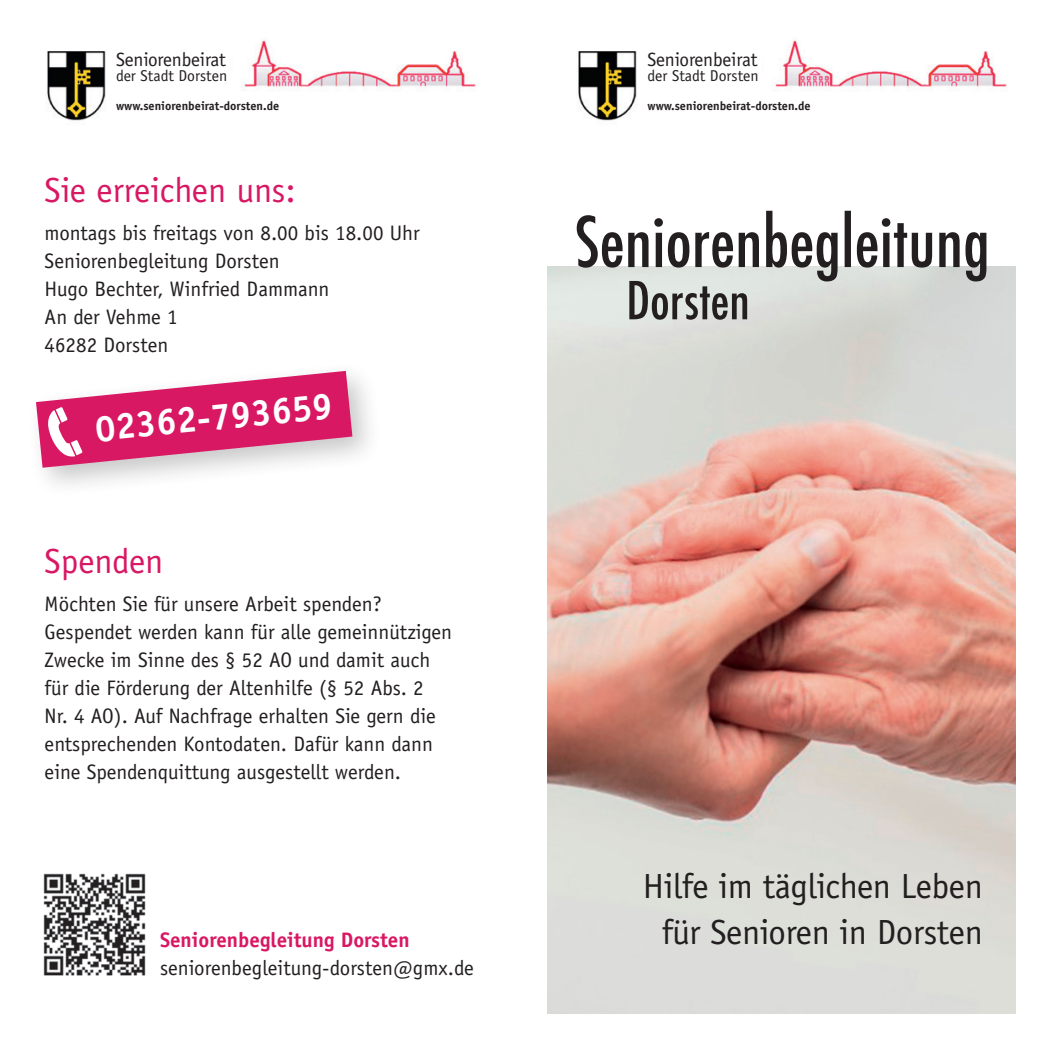
<style>
.page{position:relative;width:1042px;height:1042px;background:#fff}
.page>*{position:absolute;margin:0;border:0;box-sizing:border-box;transform-origin:0 0}
.t1{font:700 36.75px "Officina Sans";color:#fff}
.t2{font:35px/45.5px "Officina Sans";letter-spacing:-.01em;color:#231f20;text-align:center}
.t3{font:35px "Officina Sans";color:#d91864}
.t4{font:21px/28px "Officina Sans";color:#231f20}
.t5{font:700 21px "Officina Sans";color:#d91864}
.t6{font:19.25px "Officina Sans";letter-spacing:-.01em;color:#231f20}
.t7{font:15.75px "Officina Sans";color:#231f20}
.t8{font:700 12.25px "Officina Sans";color:#231f20}
</style>
<div class="page">
<img style="left:547px;top:266px;width:468px;height:747px">
<img style="left:578px;top:40px;width:429px;height:81px">
<svg style="left:577px;top:211px;width:409px;height:109px"></svg>
<div style="left:25px;top:360px;width:358px;height:138px;background:#231f20;opacity:.25"></div>
<svg style="left:36px;top:371px;width:316px;height:97px"></svg>
<img style="left:47px;top:40px;width:429px;height:81px">
<img style="left:43px;top:873px;width:103px;height:102px">
<div style="left:643px;top:41px;width:117px;height:55px;background:#fff"></div>
<div style="left:112px;top:41px;width:117px;height:55px;background:#fff"></div>
<p class="t6" style="left:116px;top:48px;width:111px">Seniorenbeirat</p>
<p class="t7" style="left:116px;top:67px;width:113px">der Stadt Dorsten</p>
<p class="t8" style="left:116px;top:98px;width:165px">www.seniorenbeirat-dorsten.de</p>
<p class="t8" style="left:647px;top:98px;width:165px">www.seniorenbeirat-dorsten.de</p>
<p class="t6" style="left:647px;top:48px;width:111px">Seniorenbeirat</p>
<p class="t7" style="left:647px;top:67px;width:113px">der Stadt Dorsten</p>
<h2 class="t3" style="left:45px;top:170px;width:253px">Sie erreichen uns:</h2>
<p class="t4" style="left:45px;top:219px;width:376px">montags bis freitags von 8.00 bis 18.00 Uhr<br>Seniorenbegleitung Dorsten<br>Hugo Bechter, Winfried Dammann<br>An der Vehme 1<br>46282 Dorsten</p>
<h1 class="t1" style="left:93px;top:407px;width:240px;rotate:-6deg">02362-793659</h1>
<h2 class="t3" style="left:45px;top:541px;width:120px">Spenden</h2>
<p class="t4" style="left:45px;top:590px;width:409px">Möchten Sie für unsere Arbeit spenden?<br>Gespendet werden kann für alle gemeinnützigen Zwecke im Sinne des § 52 AO und damit auch für die Förderung der Altenhilfe (§ 52 Abs. 2<br>Nr. 4 AO). Auf Nachfrage erhalten Sie gern die entsprechenden Kontodaten. Dafür kann dann eine Spendenquittung ausgestellt werden.</p>
<p class="t5" style="left:160px;top:926px;width:251px">Seniorenbegleitung Dorsten</p>
<p class="t4" style="left:160px;top:954px;width:315px">seniorenbegleitung-dorsten@gmx.de</p>
<h2 class="t2" style="left:643px;top:863px;width:342px">Hilfe im täglichen Leben für Senioren in Dorsten</h2>
</div>
